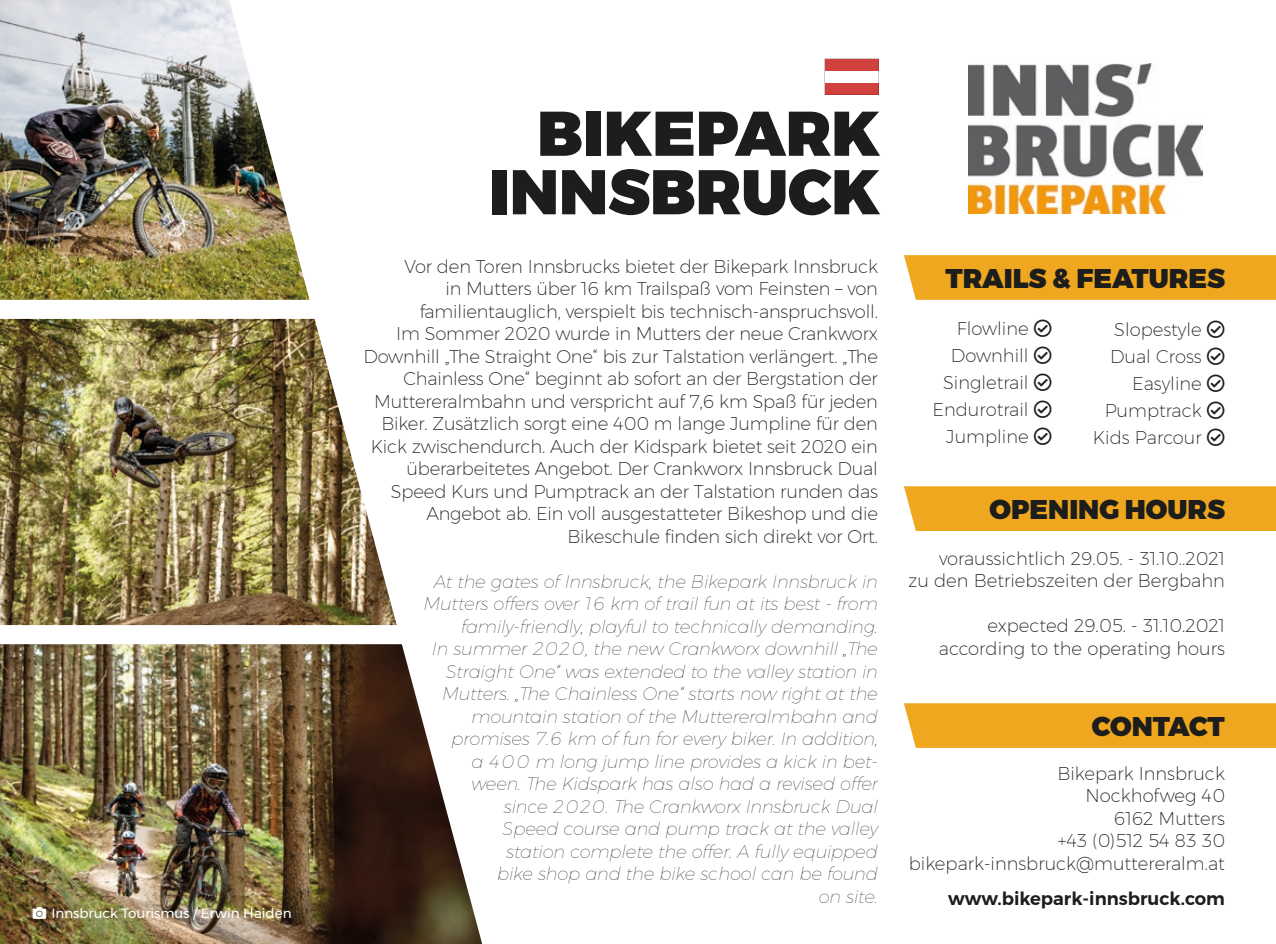
<style>
.page{position:relative;width:1276px;height:944px;background:#fff}
.page>*{position:absolute;margin:0;border:0;box-sizing:border-box;transform-origin:0 0}
.t1{font:900 63px/58.5px "Montserrat";color:#1d1d1b;text-align:right}
.t2{font:900 27px "Montserrat";color:#1d1d1b}
.t3{font:200 18px/22.5px "Montserrat";letter-spacing:-.01em;color:#1d1d1b;text-align:right}
.t4{font:italic 100 18px/22.5px "Montserrat";letter-spacing:-.01em;color:#1d1d1b;text-align:right}
.t5{font:600 18px "Montserrat";color:#1d1d1b}
.t6{font:13.5px "Montserrat";color:#fff}
</style>
<div class="page">
<div style="left:904px;top:486px;width:372px;height:45px;background:#f0a720"></div>
<div style="left:904px;top:703px;width:372px;height:45px;background:#f0a720"></div>
<div style="left:904px;top:255px;width:372px;height:45px;background:#f0a720"></div>
<img style="left:968px;top:63px;width:234px;height:151px">
<img style="left:0;top:0;width:309px;height:300px">
<img style="left:0;top:319px;width:397px;height:306px">
<img style="left:0;top:644px;width:482px;height:300px">
<svg style="left:824px;top:59px;width:54px;height:36px"></svg>
<svg style="left:33px;top:907px;width:13px;height:12px"></svg>
<p class="t6" style="left:51px;top:903px;width:242px">Innsbruck Tourismus / Erwin Haiden</p>
<p class="t1" style="left:489px;top:105px;width:393px">BIKEPARK<br>INNSBRUCK</p>
<p class="t3" style="left:404px;top:255px;width:475px">Vor den Toren Innsbrucks bietet der Bikepark Innsbruck in Mutters über 16 km Trailspaß vom Feinsten – von familientauglich, verspielt bis technisch-anspruchsvoll.</p>
<p class="t3" style="left:363px;top:322px;width:516px">Im Sommer 2020 wurde in Mutters der neue Crankworx Downhill „The Straight One“ bis zur Talstation verlängert. „The Chainless One“ beginnt ab sofort an der Bergstation der Muttereralmbahn und verspricht auf 7,6 km Spaß für jeden Biker. Zusätzlich sorgt eine 400 m lange Jumpline für den Kick zwischendurch. Auch der Kidspark bietet seit 2020 ein überarbeitetes Angebot. Der Crankworx Innsbruck Dual Speed Kurs und Pumptrack an der Talstation runden das Angebot ab. Ein voll ausgestatteter Bikeshop und die Bikeschule finden sich direkt vor Ort.</p>
<p class="t4" style="left:423px;top:570px;width:456px">At the gates of Innsbruck, the Bikepark Innsbruck in<br>Mutters offers over 16 km of trail fun at its best - from family-friendly, playful to technically demanding.</p>
<p class="t4" style="left:432px;top:637px;width:447px">In summer 2020, the new Crankworx downhill „The Straight One“ was extended to the valley station in Mutters. „The Chainless One“ starts now right at the mountain station of the Muttereralmbahn and promises 7.6 km of fun for every biker. In addition,<br>a 400 m long jump line provides a kick in bet&shy;ween. The Kidspark has also had a revised offer since 2020. The Crankworx Innsbruck Dual<br>Speed course and pump track at the valley<br>station complete the offer. A fully equipped<br>bike shop and the bike school can be found<br>on site.</p>
<p class="t2" style="left:945px;top:256px;width:281px">TRAILS &amp; FEATURES</p>
<p class="t3" style="left:956px;top:317px;width:73px">Flowline</p>
<p class="t3" style="left:951px;top:344px;width:79px">Downhill</p>
<p class="t3" style="left:943px;top:371px;width:87px">Singletrail</p>
<p class="t3" style="left:932px;top:398px;width:98px">Endurotrail</p>
<p class="t3" style="left:946px;top:425px;width:84px">Jumpline</p>
<p class="t3" style="left:1114px;top:318px;width:89px">Slopestyle</p>
<p class="t3" style="left:1110px;top:345px;width:93px">Dual Cross</p>
<p class="t3" style="left:1132px;top:372px;width:71px">Easyline</p>
<p class="t3" style="left:1093px;top:397px;width:110px;line-height:27px">Pumptrack<br>Kids Parcour</p>
<p class="t2" style="left:989px;top:487px;width:237px">OPENING HOURS</p>
<p class="t3" style="left:939px;top:547px;width:287px">voraussichtlich 29.05. - 31.10..2021</p>
<p class="t3" style="left:908px;top:569px;width:318px">zu den Betriebszeiten der Bergbahn</p>
<p class="t3" style="left:987px;top:614px;width:239px">expected 29.05. - 31.10.2021</p>
<p class="t3" style="left:939px;top:637px;width:287px">according to the operating hours</p>
<p class="t2" style="left:1092px;top:704px;width:135px">CONTACT</p>
<p class="t3" style="left:909px;top:762px;width:317px">Bikepark Innsbruck<br>Nockhofweg 40<br>6162 Mutters<br>+43 (0)512 54 83 30 bikepark-innsbruck@muttereralm.at</p>
<p class="t5" style="left:948px;top:884px;width:278px">www.bikepark-innsbruck.com</p>
</div>
